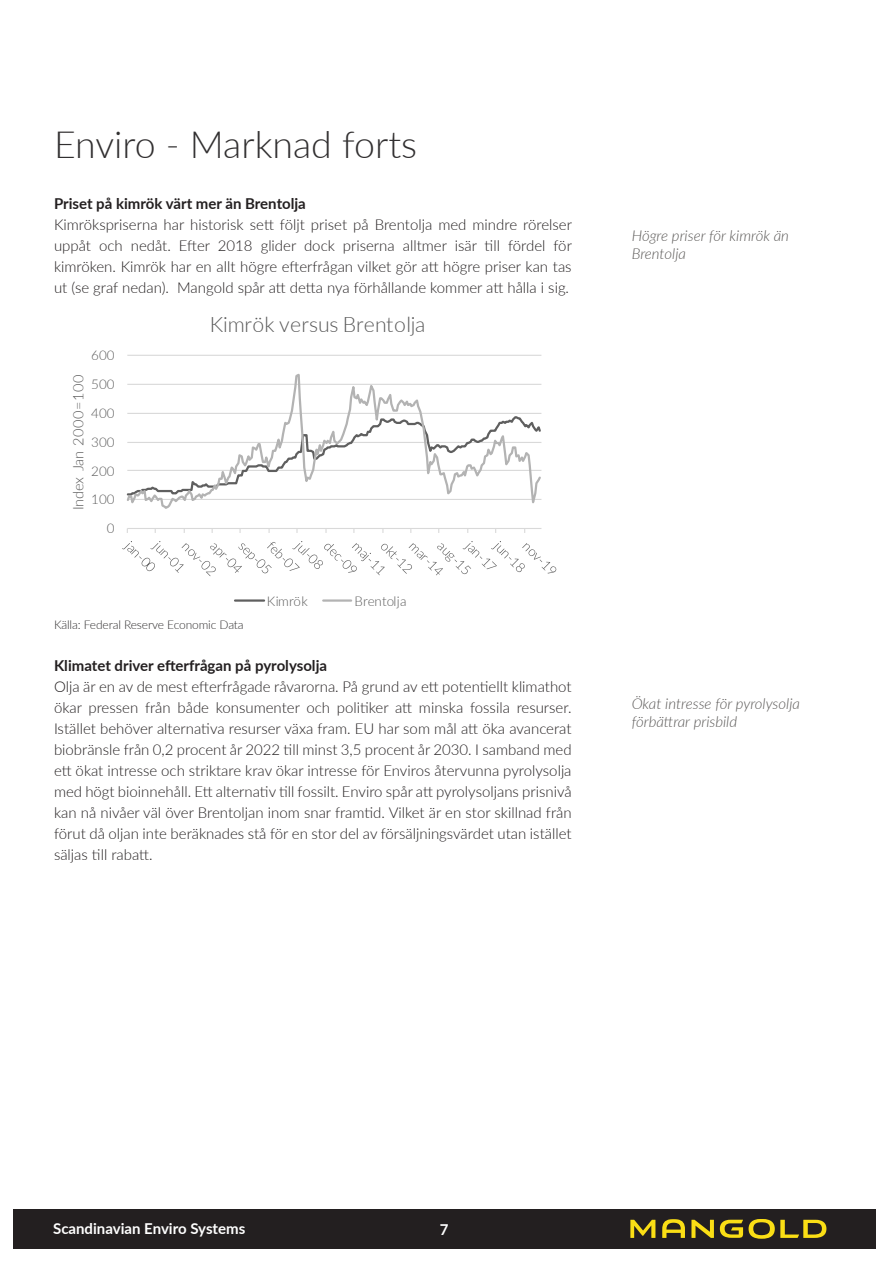
<style>
.page{position:relative;width:893px;height:1263px;background:#fff}
.page>*{position:absolute;margin:0;border:0;box-sizing:border-box;transform-origin:0 0}
.t1{font:300 37.5px "Lato";color:#312f30}
.t2{font:300 21.3px "Lato";color:#595959}
.t3{font:300 15px/21px "Lato";color:#231f20;text-align:justify}
.Sidotext_analys{font:italic 300 15px/18px "Lato";color:#595755}
.t4{font:700 15px "Lato";color:#231f20}
.t5{font:700 15px "Lato";color:#fff}
.t6{font:300 14.55px "Lato";letter-spacing:.015em;color:#595959}
.t7{font:300 13.35px "Lato";letter-spacing:.005em;color:#595959}
.t8{font:300 12px "Lato";letter-spacing:-.01em;color:#312f30}
</style>
<div class="page">
<div style="left:13px;top:1209px;width:862px;height:40px;background:#231f20"></div>
<svg style="left:630px;top:1220px;width:25px;height:18px"></svg>
<svg style="left:691px;top:1220px;width:23px;height:18px"></svg>
<svg style="left:662px;top:1219px;width:23px;height:19px"></svg>
<svg style="left:720px;top:1220px;width:23px;height:18px"></svg>
<svg style="left:749px;top:1219px;width:77px;height:20px"></svg>
<hr style="left:127px;top:355px;width:414px;height:1px;background:#d9d9d9">
<hr style="left:127px;top:528px;width:414px;height:1px;background:#d9d9d9">
<svg style="left:127px;top:373px;width:415px;height:136px"></svg>
<svg style="left:122px;top:541px;width:435px;height:36px"></svg>
<hr style="left:235px;top:599px;width:29px;height:3px;background:#5f5f5f">
<hr style="left:323px;top:599px;width:28px;height:3px;background:#b3b3b3">
<p class="t1" style="left:54px;top:118px;width:365px">Enviro - Marknad forts</p>
<p class="t4" style="left:54px;top:192px;width:253px">Priset på kimrök värt mer än Brentolja</p>
<p class="t3" style="left:54px;top:213px;width:519px">Kimrökspriserna har historisk sett följt priset på Brentolja med mindre -rörelser -uppåt och nedåt. Efter 2018 glider dock priserna alltmer isär till fördel för -kimröken. Kimrök har en allt högre efterfrågan vilket gör att högre priser kan tas ut (se graf nedan). Mangold spår att detta nya förhållande kommer att hålla i sig.</p>
<p class="t7" style="left:91px;top:346px;width:25px">600</p>
<p class="t6" style="left:68px;top:510px;width:137px;rotate:-90deg">Index Jan 2000=100</p>
<p class="t7" style="left:91px;top:375px;width:25px">500</p>
<p class="t7" style="left:91px;top:404px;width:25px">400</p>
<p class="t7" style="left:91px;top:433px;width:25px">300</p>
<p class="t7" style="left:91px;top:461px;width:25px">200</p>
<p class="t7" style="left:91px;top:490px;width:25px">100</p>
<p class="t7" style="left:107px;top:519px;width:9px">0</p>
<p class="t2" style="left:210px;top:309px;width:217px">Kimrök versus Brentolja</p>
<p class="t7" style="left:267px;top:592px;width:42px">Kimrök</p>
<p class="t7" style="left:354px;top:592px;width:54px">Brentolja</p>
<p class="t8" style="left:54px;top:616px;width:191px">Källa: Federal Reserve Economic Data</p>
<p class="t4" style="left:54px;top:654px;width:275px">Klimatet driver efterfrågan på pyrolysolja</p>
<p class="t3" style="left:54px;top:675px;width:519px">Olja är en av de mest efterfrågade råvarorna. På grund av ett potentiellt klimathot ökar pressen från både konsumenter och politiker att minska fossila resurser. -Istället behöver alternativa resurser växa fram. EU har som mål att öka avancerat biobränsle från 0,2 procent år 2022 till minst 3,5 procent år 2030. I samband med ett ökat intresse och striktare krav ökar intresse för Enviros återvunna -pyrolysolja med högt bioinnehåll. Ett alternativ till fossilt. Enviro spår att pyrolysoljans prisnivå kan nå nivåer väl över Brentoljan inom snar framtid. Vilket är en stor skillnad från förut då oljan inte beräknades stå för en stor del av försäljningsvärdet utan istället säljas till rabatt.</p>
<p class="Sidotext_analys" style="left:632px;top:226px;width:159px">Högre priser för kimrök än<br>Brentolja</p>
<p class="Sidotext_analys" style="left:632px;top:694px;width:170px">Ökat intresse för pyrolysolja förbättrar prisbild</p>
<p class="t5" style="left:53px;top:1217px;width:194px">Scandinavian Enviro Systems</p>
<p class="t5" style="left:440px;top:1218px;width:10px">7</p>
</div>
